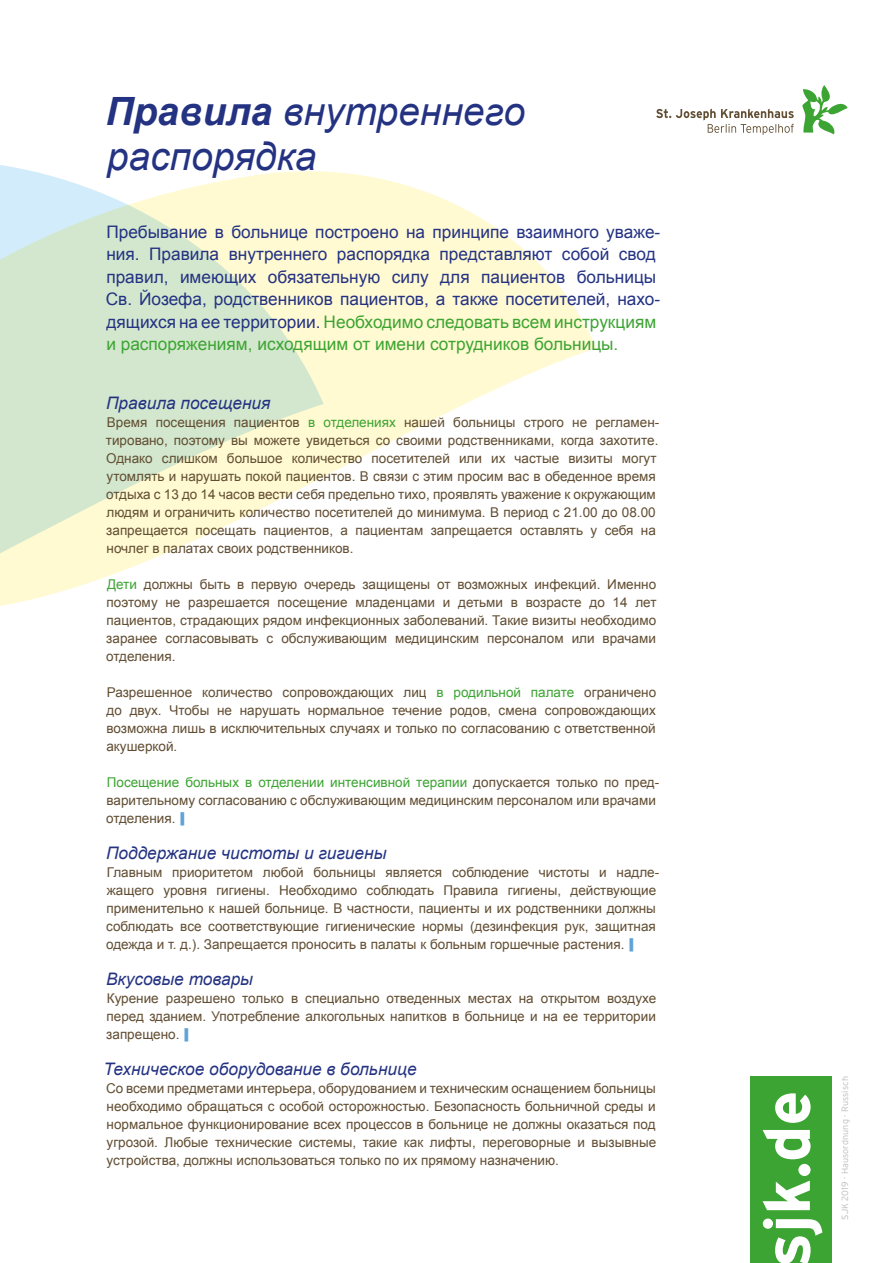
<style>
.page{position:relative;width:893px;height:1263px;background:#fff}
.page>*{position:absolute;margin:0;border:0;box-sizing:border-box;transform-origin:0 0}
.t1{font:700 64.8px "Interstate";color:#fff}
.t2{font:italic 39px/45px "Arial";color:#243282}
.t3{font:17.25px/22.5px "Arial";color:#243282}
.t4{font:italic 17.25px "Arial";color:#243282}
.t5{font:13.5px/18px "Arial";color:#614d32;text-align:justify}
.t6{font:300 9px "Interstate";letter-spacing:.01em;color:#bbbcbc}
.s1{font-weight:700}
.s2{color:#3ca432}
.s3{font-family:"Interstate";font-weight:900;color:#60a2d8}
</style>
<div class="page">
<svg style="left:0;top:171px;width:596px;height:435px"></svg>
<svg style="left:0;top:165px;width:324px;height:395px;background:#e4efd5"></svg>
<div style="left:750px;top:1076px;width:82px;height:187px;background:#3ca432"></div>
<svg style="left:802px;top:85px;width:46px;height:49px"></svg>
<svg style="left:656px;top:109px;width:138px;height:26px"></svg>
<h2 class="t2" style="left:105px;top:90px;width:421px"><span class="s1">Правила</span> внутреннего распорядка</h2>
<p class="t3" style="left:106px;top:221px;width:556px">Пребывание в больнице построено на принципе взаимного уваже&shy;ния. Правила внутреннего распорядка представляют собой свод правил, имеющих обязательную силу для пациентов больницы Св. Йозефа, родственников пациентов, а также посетителей, нахо&shy;дящихся на ее территории. <span class="s2">Необходимо следовать всем инструкциям и распоряжениям, исходящим от имени сотрудников больницы.</span></p>
<p class="t4" style="left:106px;top:391px;width:166px">Правила посещения</p>
<p class="t5" style="left:106px;top:413px;width:555px;text-align:left">Время посещения пациентов <span class="s2">в отделениях</span> нашей больницы строго не регламен&shy;тировано, поэтому вы можете увидеться со своими родственниками, когда захотите.<br>Однако слишком большое количество посетителей или их частые визиты могут утомлять и нарушать покой пациентов. В связи с этим просим вас в обеденное время отдыха с 13 до 14 часов вести себя предельно тихо, проявлять уважение к окружающим людям и ограничить количество посетителей до минимума. В период с 21.00 до 08.00 запрещается посещать пациентов, а пациентам запрещается оставлять у себя на ночлег в палатах своих родственников.</p>
<p class="t5" style="left:106px;top:575px;width:552px"><span class="s2">Дети</span> должны быть в первую очередь защищены от возможных инфекций. Именно поэтому не разрешается посещение младенцами и детьми в возрасте до 14 лет пациентов, страдающих рядом инфекционных заболеваний. Такие визиты необходимо заранее согласовывать с обслуживающим медицинским персоналом или врачами отделения.</p>
<p class="t5" style="left:106px;top:683px;width:551px">Разрешенное количество сопровождающих лиц <span class="s2">в родильной палате</span> ограничено до двух. Чтобы не нарушать нормальное течение родов, смена сопровождающих возможна лишь в исключительных случаях и только по согласованию с ответственной акушеркой.</p>
<p class="t5" style="left:106px;top:773px;width:555px;text-align:left"><span class="s2">Посещение больных в отделении интенсивной терапии</span> допускается только по пред&shy;варительному согласованию с обслуживающим медицинским персоналом или врачами отделения. <span class="s3">|</span></p>
<p class="t4" style="left:106px;top:841px;width:282px">Поддержание чистоты и гигиены</p>
<p class="t5" style="left:106px;top:863px;width:555px;text-align:left">Главным приоритетом любой больницы является соблюдение чистоты и надле&shy;жащего уровня гигиены. Необходимо соблюдать Правила гигиены, действующие применительно к нашей больнице. В частности, пациенты и их родственники должны соблюдать все соответствующие гигиенические нормы (дезинфекция рук, защитная одежда и т. д.). Запрещается проносить в палаты к больным горшечные растения. <span class="s3">|</span></p>
<p class="t4" style="left:106px;top:967px;width:148px">Вкусовые товары</p>
<p class="t5" style="left:106px;top:989px;width:551px">Курение разрешено только в специально отведенных местах на открытом воздухе перед зданием. Употребление алкогольных напитков в больнице и на ее территории запрещено. <span class="s3">|</span></p>
<p class="t4" style="left:104px;top:1057px;width:315px">Техническое оборудование в больнице</p>
<p class="t5" style="left:106px;top:1079px;width:552px">Со всеми предметами интерьера, оборудованием и техническим оснащением больницы необходимо обращаться с особой осторожностью. Безопасность больничной среды и нормальное функционирование всех процессов в больнице не должны оказаться под угрозой. Любые технические системы, такие как лифты, переговорные и вызывные устройства, должны использоваться только по их прямому назначению.</p>
<p class="t6" style="left:840px;top:1220px;width:145px;rotate:-90deg">SJK 2019 · Hausordnung · Russisch</p>
<h1 class="t1" style="left:748px;top:1267px;width:179px;rotate:-90deg">sjk.de</h1>
</div>
